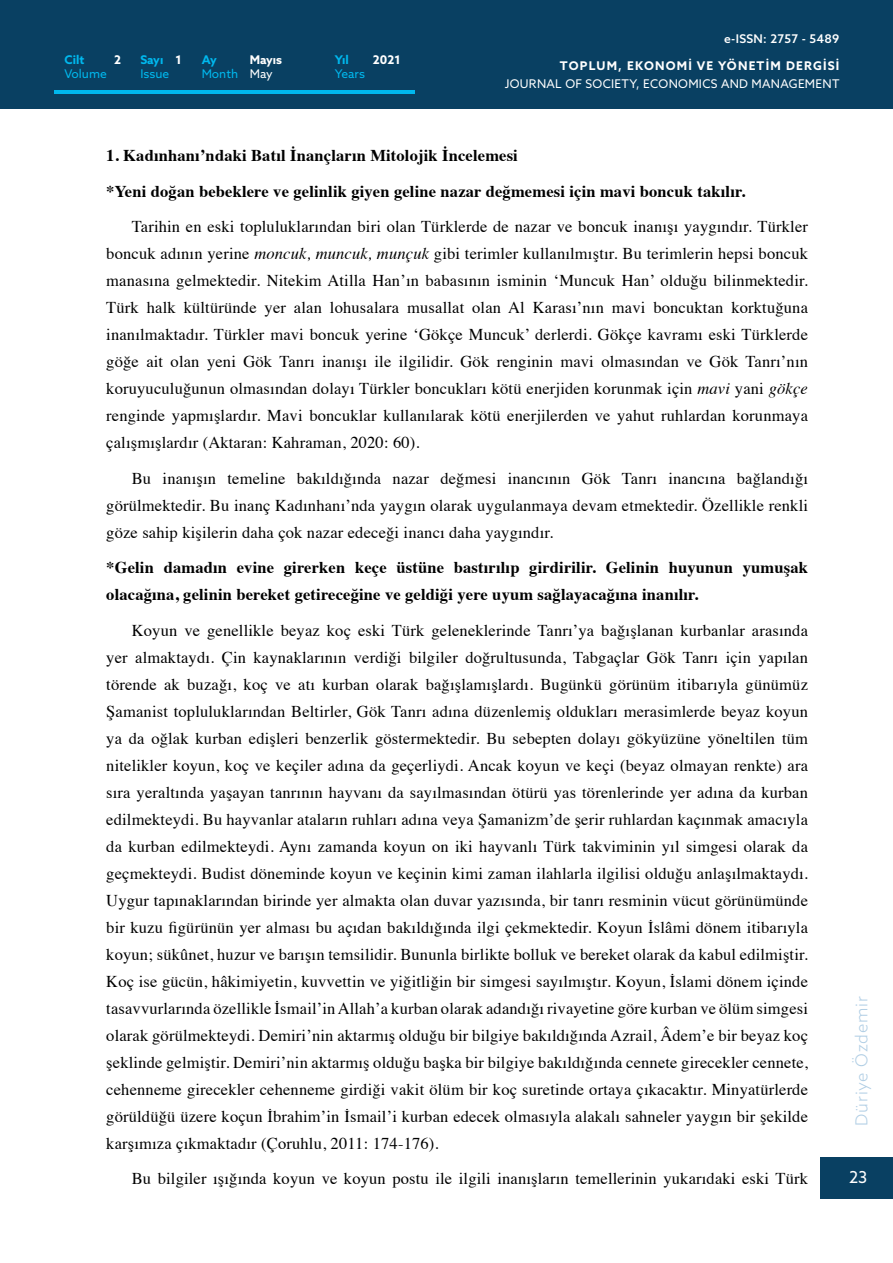
<style>
.page{position:relative;width:893px;height:1263px;background:#fff}
.page>*{position:absolute;margin:0;border:0;box-sizing:border-box;transform-origin:0 0}
.t1{font:16.5px/27px "Times";letter-spacing:.01em;color:#000;text-align:justify}
.t2{font:700 16.5px/35.5px "Times";letter-spacing:.01em;color:#000}
.t3{font:300 16.5px "Azo Sans";letter-spacing:.05em;color:#afcde4}
.t4{font:16.5px "Azo Sans";color:#fff}
.t5{font:12px "Azo Sans";letter-spacing:.025em;color:#fff}
.t6{font:700 12px "Azo Sans";letter-spacing:.1em;color:#fff}
.t7{font:12px "Azo Sans";color:#00b8ee}
.t8{font:500 12px "Azo Sans";letter-spacing:.025em;color:#fff}
.t9{font:700 12px "Azo Sans";color:#00b8ee}
.s1{font-style:italic}
</style>
<div class="page">
<hr style="left:0;top:0;width:1px;height:108px;background:#094062">
<div style="left:1px;top:0;width:892px;height:108px;background:#094062"></div>
<hr style="left:54px;top:90px;width:361px;height:4px;background:#00b8ee">
<div style="left:821px;top:1157px;width:72px;height:42px;background:#094062"></div>
<p class="t9" style="left:65px;top:51px;width:21px">Cilt</p>
<p class="t7" style="left:65px;top:66px;width:44px">Volume</p>
<p class="t6" style="left:114px;top:51px;width:8px">2</p>
<p class="t6" style="left:176px;top:51px;width:8px">1</p>
<p class="t6" style="left:250px;top:51px;width:34px">Mayıs</p>
<p class="t5" style="left:250px;top:66px;width:24px">May</p>
<p class="t9" style="left:140px;top:51px;width:25px">Sayı</p>
<p class="t7" style="left:140px;top:66px;width:30px">Issue</p>
<p class="t9" style="left:202px;top:51px;width:17px">Ay</p>
<p class="t7" style="left:202px;top:66px;width:38px">Month</p>
<p class="t9" style="left:335px;top:51px;width:15px">Yıl</p>
<p class="t7" style="left:335px;top:66px;width:32px">Years</p>
<p class="t6" style="left:373px;top:51px;width:29px">2021</p>
<p class="t8" style="left:724px;top:31px;width:117px">e-ISSN: 2757 - 5489</p>
<p class="t6" style="left:560px;top:58px;width:281px">TOPLUM, EKONOMİ VE YÖNETİM DERGİSİ</p>
<p class="t5" style="left:505px;top:76px;width:336px">JOURNAL OF SOCIETY, ECONOMICS AND MANAGEMENT</p>
<p class="t2" style="left:106px;top:136px;width:640px">1. Kadınhanı’ndaki Batıl İnançların Mitolojik İncelemesi<br>*Yeni doğan bebeklere ve gelinlik giyen geline nazar değmemesi için mavi boncuk takılır.</p>
<p class="t1" style="left:106px;top:212px;width:703px;text-indent:26px">Tarihin en eski topluluklarından biri olan Türklerde de nazar ve boncuk inanışı yaygındır. Türkler boncuk adının yerine <span class="s1">moncuk, muncuk, munçuk</span> gibi terimler kullanılmıştır. Bu terimlerin hepsi boncuk manasına gelmektedir. Nitekim Atilla Han’ın babasının isminin ‘Muncuk Han’ olduğu bilinmektedir.<br>Türk halk kültüründe yer alan lohusalara musallat olan Al Karası’nın mavi boncuktan korktuğuna inanılmaktadır. Türkler mavi boncuk yerine ‘Gökçe Muncuk’ derlerdi. Gökçe kavramı eski Türklerde göğe ait olan yeni Gök Tanrı inanışı ile ilgilidir. Gök renginin mavi olmasından ve Gök Tanrı’nın koruyuculuğunun olmasından dolayı Türkler boncukları kötü enerjiden korunmak için <span class="s1">mavi</span> yani <span class="s1">gökçe </span>renginde yapmışlardır. Mavi boncuklar kullanılarak kötü enerjilerden ve yahut ruhlardan korunmaya çalışmışlardır (Aktaran: Kahraman, 2020: 60).</p>
<p class="t1" style="left:106px;top:463px;width:703px;text-indent:26px">Bu inanışın temeline bakıldığında nazar değmesi inancının Gök Tanrı inancına bağlandığı görülmektedir. Bu inanç Kadınhanı’nda yaygın olarak uygulanmaya devam etmektedir. Özellikle renkli göze sahip kişilerin daha çok nazar edeceği inancı daha yaygındır.</p>
<p class="t2" style="left:106px;top:552px;width:703px;line-height:27px">*Gelin damadın evine girerken keçe üstüne bastırılıp girdirilir. Gelinin huyunun yumuşak olacağına, gelinin bereket getireceğine ve geldiği yere uyum sağlayacağına inanılır.</p>
<p class="t1" style="left:106px;top:615px;width:703px;text-indent:26px">Koyun ve genellikle beyaz koç eski Türk geleneklerinde Tanrı’ya bağışlanan kurbanlar arasında yer almaktaydı. Çin kaynaklarının verdiği bilgiler doğrultusunda, Tabgaçlar Gök Tanrı için yapılan törende ak buzağı, koç ve atı kurban olarak bağışlamışlardı. Bugünkü görünüm itibarıyla günümüz Şamanist topluluklarından Beltirler, Gök Tanrı adına düzenlemiş oldukları merasimlerde beyaz koyun ya da oğlak kurban edişleri benzerlik göstermektedir. Bu sebepten dolayı gökyüzüne yöneltilen tüm nitelikler koyun, koç ve keçiler adına da geçerliydi. Ancak koyun ve keçi (beyaz olmayan renkte) ara sıra yeraltında yaşayan tanrının hayvanı da sayılmasından ötürü yas törenlerinde yer adına da kurban edilmekteydi. Bu hayvanlar ataların ruhları adına veya Şamanizm’de şerir ruhlardan kaçınmak amacıyla da kurban edilmekteydi. Aynı zamanda koyun on iki hayvanlı Türk takviminin yıl simgesi olarak da geçmekteydi. Budist döneminde koyun ve keçinin kimi zaman ilahlarla ilgilisi olduğu anlaşılmaktaydı.<br>Uygur tapınaklarından birinde yer almakta olan duvar yazısında, bir tanrı resminin vücut görünümünde bir kuzu figürünün yer alması bu açıdan bakıldığında ilgi çekmektedir. Koyun İslâmi dönem itibarıyla koyun; sükûnet, huzur ve barışın temsilidir. Bununla birlikte bolluk ve bereket olarak da kabul edilmiştir.<br>Koç ise gücün, hâkimiyetin, kuvvettin ve yiğitliğin bir simgesi sayılmıştır. Koyun, İslami dönem içinde tasavvurlarında özellikle İsmail’in Allah’a kurban olarak adandığı rivayetine göre kurban ve ölüm simgesi olarak görülmekteydi. Demiri’nin aktarmış olduğu bir bilgiye bakıldığında Azrail, Âdem’e bir beyaz koç şeklinde gelmiştir. Demiri’nin aktarmış olduğu başka bir bilgiye bakıldığında cennete girecekler cennete, cehenneme girecekler cehenneme girdiği vakit ölüm bir koç suretinde ortaya çıkacaktır. Minyatürlerde görüldüğü üzere koçun İbrahim’in İsmail’i kurban edecek olmasıyla alakalı sahneler yaygın bir şekilde karşımıza çıkmaktadır (Çoruhlu, 2011: 174-176).</p>
<p class="t1" style="left:132px;top:1164px;width:678px">Bu bilgiler ışığında koyun ve koyun postu ile ilgili inanışların temellerinin yukarıdaki eski Türk</p>
<p class="t3" style="left:851px;top:1125px;width:131px;rotate:-90deg">Düriye Özdemir</p>
<p class="t4" style="left:849px;top:1167px;width:20px">23</p>
</div>
